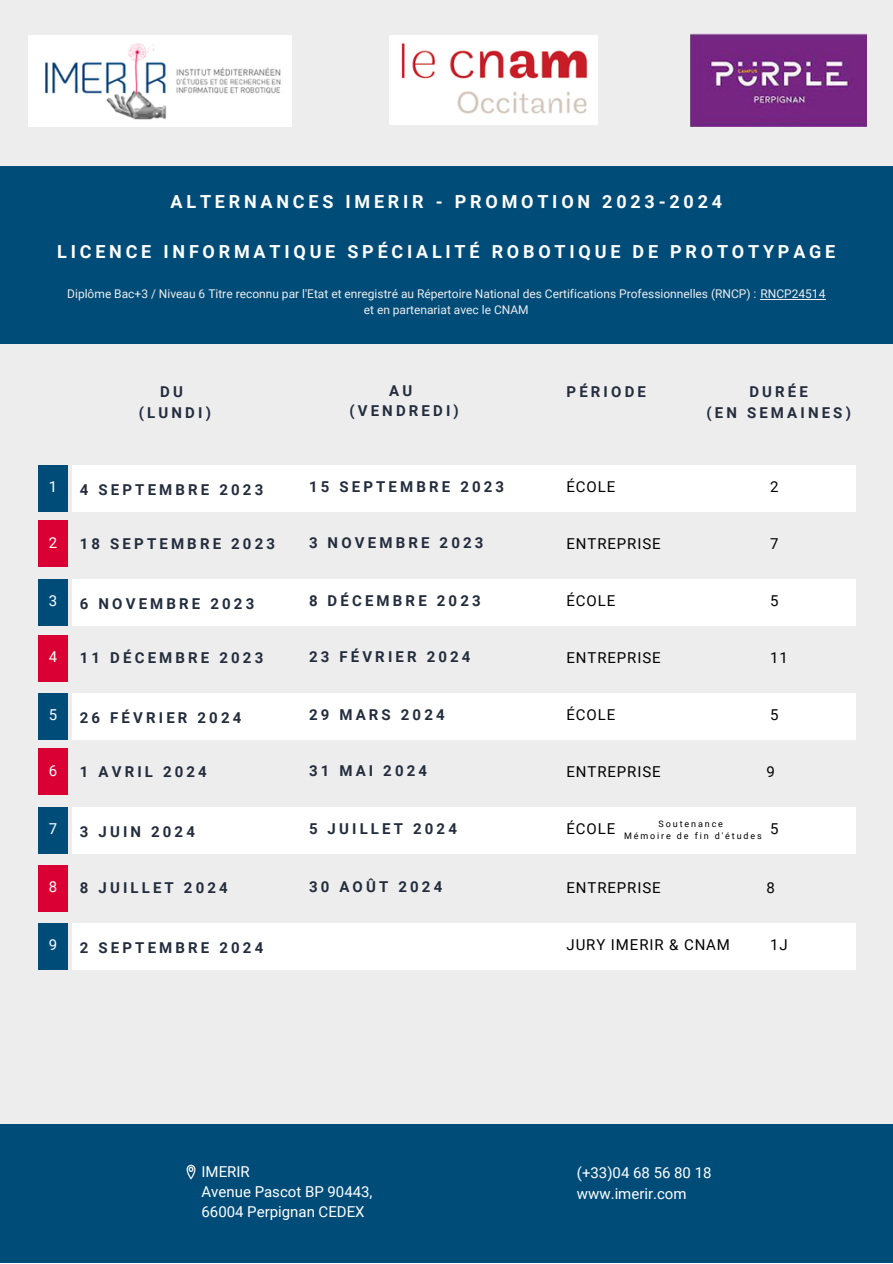
<style>
.page{position:relative;width:893px;height:1264px;background:#fff}
.page>*{position:absolute;margin:0;border:0;box-sizing:border-box;transform-origin:0 0}
.t1{font:700 18px "Roboto";letter-spacing:.21em;color:#fff}
.t2{font:700 15px/20.2px "Roboto";letter-spacing:.21em;color:#232d3d;text-align:center}
.t3{font:15px "Roboto";letter-spacing:.06em;color:#000}
.t4{font:15px/20.2px "Roboto";color:#fff}
.t5{font:12px/16px "Roboto";color:#ededed;text-align:center}
.t6{font:9px/12px "Roboto";letter-spacing:.21em;color:#000;text-align:center}
</style>
<div class="page">
<div style="left:0;top:0;width:892px;height:1262px;background:#ededed"></div>
<img style="left:29px;top:35px;width:263px;height:91px">
<img style="left:690px;top:34px;width:176px;height:92px">
<div style="left:0;top:167px;width:892px;height:176px;background:#004c79"></div>
<img style="left:389px;top:35px;width:208px;height:89px">
<hr style="left:760px;top:299px;width:31px;height:1px;background:#ededed">
<hr style="left:791px;top:299px;width:34px;height:1px;background:#ededed">
<div style="left:72px;top:465px;width:783px;height:46px;background:#fff"></div>
<div style="left:39px;top:465px;width:28px;height:46px;background:#004c79"></div>
<div style="left:39px;top:521px;width:28px;height:46px;background:#da0034"></div>
<div style="left:72px;top:579px;width:783px;height:46px;background:#fff"></div>
<div style="left:39px;top:579px;width:28px;height:46px;background:#004c79"></div>
<div style="left:0;top:1123px;width:892px;height:139px;background:#004c79"></div>
<svg style="left:186px;top:1164px;width:9px;height:15px"></svg>
<div style="left:39px;top:635px;width:28px;height:46px;background:#da0034"></div>
<div style="left:72px;top:693px;width:783px;height:46px;background:#fff"></div>
<div style="left:39px;top:693px;width:28px;height:46px;background:#004c79"></div>
<div style="left:39px;top:748px;width:28px;height:46px;background:#da0034"></div>
<div style="left:72px;top:807px;width:783px;height:46px;background:#fff"></div>
<div style="left:39px;top:807px;width:28px;height:46px;background:#004c79"></div>
<div style="left:39px;top:865px;width:28px;height:46px;background:#da0034"></div>
<div style="left:72px;top:923px;width:783px;height:46px;background:#fff"></div>
<div style="left:39px;top:923px;width:28px;height:46px;background:#004c79"></div>
<p class="t1" style="left:170px;top:192px;width:553px">ALTERNANCES IMERIR - PROMOTION 2023-2024</p>
<p class="t1" style="left:57px;top:241px;width:779px">LICENCE INFORMATIQUE SPÉCIALITÉ ROBOTIQUE DE PROTOTYPAGE</p>
<p class="t5" style="left:67px;top:286px;width:759px">Diplôme Bac+3 / Niveau 6 Titre reconnu par l'Etat et enregistré au Répertoire National des Certifications Professionnelles (RNCP) : RNCP24514 et en partenariat avec le CNAM</p>
<p class="t2" style="left:139px;top:382px;width:74px">DU (LUNDI)</p>
<p class="t2" style="left:349px;top:381px;width:111px">AU (VENDREDI)</p>
<p class="t2" style="left:566px;top:382px;width:81px">PÉRIODE</p>
<p class="t2" style="left:706px;top:382px;width:146px">DURÉE<br>(EN SEMAINES)</p>
<p class="t4" style="left:49px;top:477px;width:10px">1</p>
<p class="t2" style="left:80px;top:480px;width:185px">4 SEPTEMBRE 2023</p>
<p class="t2" style="left:309px;top:477px;width:197px">15 SEPTEMBRE 2023</p>
<p class="t3" style="left:566px;top:478px;width:50px">ÉCOLE</p>
<p class="t3" style="left:770px;top:478px;width:10px">2</p>
<p class="t4" style="left:49px;top:532px;width:10px">2</p>
<p class="t3" style="left:566px;top:534px;width:96px">ENTREPRISE</p>
<p class="t3" style="left:770px;top:534px;width:10px">7</p>
<p class="t2" style="left:309px;top:532px;width:176px">3 NOVEMBRE 2023</p>
<p class="t2" style="left:80px;top:533px;width:197px">18 SEPTEMBRE 2023</p>
<p class="t4" style="left:49px;top:590px;width:10px">3</p>
<p class="t3" style="left:566px;top:592px;width:50px">ÉCOLE</p>
<p class="t3" style="left:770px;top:592px;width:10px">5</p>
<p class="t2" style="left:309px;top:590px;width:173px">8 DÉCEMBRE 2023</p>
<p class="t2" style="left:80px;top:593px;width:176px">6 NOVEMBRE 2023</p>
<p class="t2" style="left:309px;top:646px;width:163px">23 FÉVRIER 2024</p>
<p class="t2" style="left:80px;top:647px;width:185px">11 DÉCEMBRE 2023</p>
<p class="t4" style="left:49px;top:646px;width:10px">4</p>
<p class="t3" style="left:566px;top:649px;width:96px">ENTREPRISE</p>
<p class="t3" style="left:770px;top:649px;width:19px">11</p>
<p class="t4" style="left:49px;top:705px;width:10px">5</p>
<p class="t3" style="left:566px;top:706px;width:50px">ÉCOLE</p>
<p class="t3" style="left:770px;top:706px;width:10px">5</p>
<p class="t2" style="left:309px;top:705px;width:137px">29 MARS 2024</p>
<p class="t2" style="left:80px;top:708px;width:163px">26 FÉVRIER 2024</p>
<p class="t2" style="left:309px;top:760px;width:120px">31 MAI 2024</p>
<p class="t4" style="left:49px;top:760px;width:10px">6</p>
<p class="t3" style="left:566px;top:762px;width:96px">ENTREPRISE</p>
<p class="t3" style="left:766px;top:762px;width:10px">9</p>
<p class="t2" style="left:80px;top:761px;width:128px">1 AVRIL 2024</p>
<p class="t4" style="left:49px;top:818px;width:10px">7</p>
<p class="t3" style="left:566px;top:820px;width:50px">ÉCOLE</p>
<p class="t3" style="left:770px;top:820px;width:10px">5</p>
<p class="t2" style="left:309px;top:818px;width:149px">5 JUILLET 2024</p>
<p class="t6" style="left:624px;top:818px;width:139px">Soutenance<br>Mémoire de fin d'études</p>
<p class="t2" style="left:80px;top:821px;width:117px">3 JUIN 2024</p>
<p class="t4" style="left:49px;top:876px;width:10px">8</p>
<p class="t2" style="left:80px;top:877px;width:149px">8 JUILLET 2024</p>
<p class="t2" style="left:309px;top:876px;width:135px">30 AOÛT 2024</p>
<p class="t3" style="left:566px;top:878px;width:96px">ENTREPRISE</p>
<p class="t3" style="left:766px;top:878px;width:10px">8</p>
<p class="t4" style="left:49px;top:934px;width:10px">9</p>
<p class="t2" style="left:80px;top:937px;width:185px">2 SEPTEMBRE 2024</p>
<p class="t3" style="left:566px;top:936px;width:165px">JURY IMERIR &amp; CNAM</p>
<p class="t3" style="left:770px;top:936px;width:19px">1J</p>
<p class="t4" style="left:201px;top:1161px;width:172px">IMERIR<br>Avenue Pascot BP 90443,<br>66004 Perpignan CEDEX</p>
<p class="t4" style="left:577px;top:1163px;width:136px">(+33)04 68 56 80 18 www.imerir.com</p>
</div>
